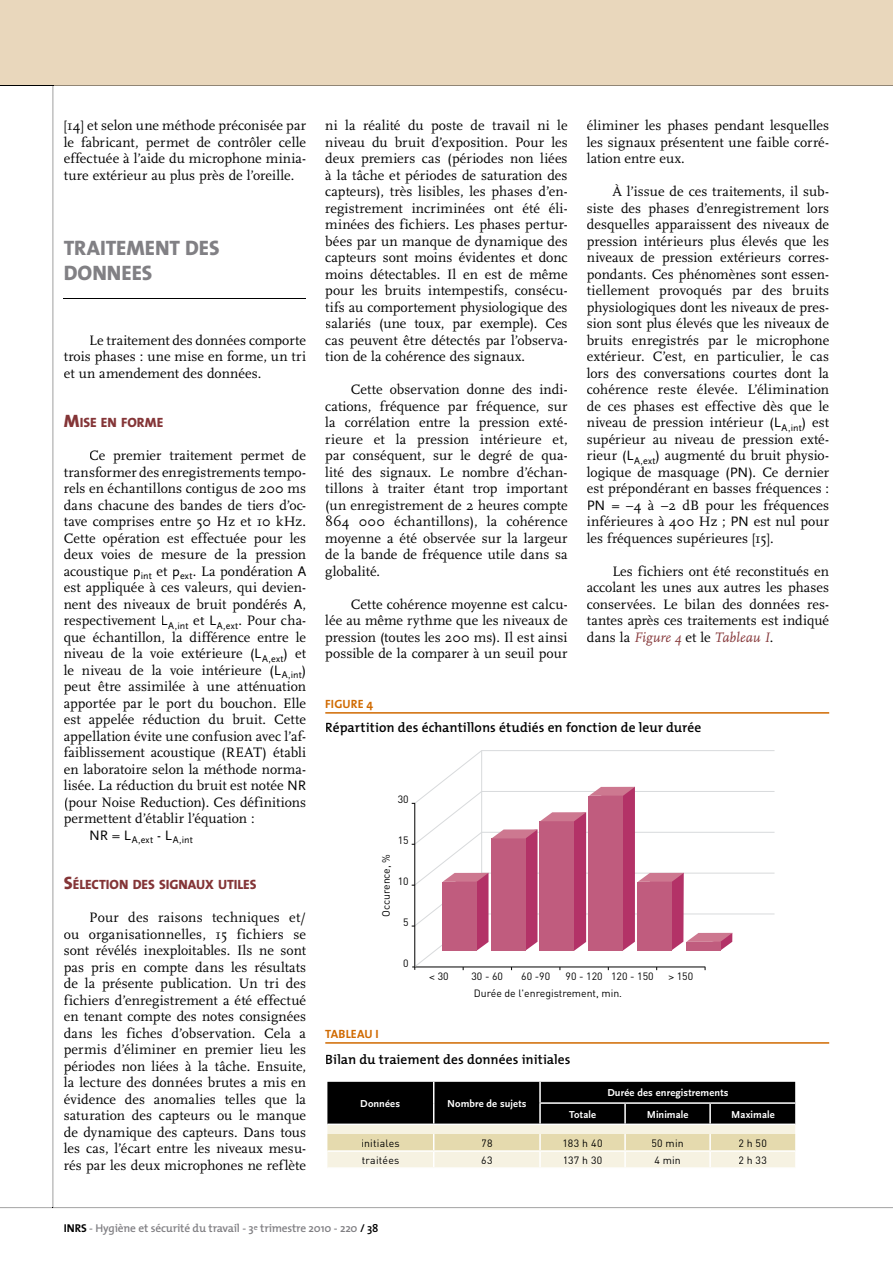
<style>
.page{position:relative;width:893px;height:1263px;background:#fff}
.page>*{position:absolute;margin:0;border:0;box-sizing:border-box;transform-origin:0 0}
.t1{font:800 21px/25.5px "The Mix";color:#818084}
.t2{font:14.25px/16.5px "FF Scala";letter-spacing:.005em;color:#000;text-align:justify}
.t3{font:600 13.5px "The Mix";letter-spacing:.005em;color:#000}
.t4{font:800 13.5px "The Mix";letter-spacing:-.005em;color:#843537}
.t5{font:700 12px "The Mix";letter-spacing:.01em;color:#d06a00}
.t6{font:600 11.4px "The Mix";letter-spacing:-.015em;color:#818084}
.t7{font:10.5px "DIN";color:#000}
.t8{font:700 10.5px "Scala Sans";letter-spacing:.01em;color:#fff}
.t9{font:10.5px "DIN";letter-spacing:.02em;color:#000}
.t10{font:10.5px "DIN";letter-spacing:.025em;color:#000}
.t11{font:10.05px "Scala Sans";letter-spacing:.02em;color:#000}
.s1{font-size:18px}
.s2{font-family:"Scala Sans"}
.s3{font-style:italic;color:#843537}
.s4{font-weight:700;color:#000}
.s5{color:#000}
</style>
<div class="page">
<hr style="left:64px;top:299px;width:242px;height:1px;background:#000">
<hr style="left:325px;top:712px;width:504px;height:2px;background:#d06a00">
<hr style="left:325px;top:1042px;width:504px;height:2px;background:#d06a00">
<svg style="left:327px;top:1082px;width:468px;height:85px;background:#767367"></svg>
<hr style="left:539px;top:1102px;width:86px;height:2px;background:#fff">
<hr style="left:625px;top:1102px;width:85px;height:2px;background:#fff">
<hr style="left:710px;top:1102px;width:85px;height:2px;background:#fff">
<div style="left:362px;top:1139px;width:37px;height:8px;background:#e5daae"></div>
<div style="left:482px;top:1139px;width:10px;height:8px;background:#e5daae"></div>
<div style="left:564px;top:1139px;width:38px;height:8px;background:#e5daae"></div>
<div style="left:652px;top:1139px;width:31px;height:8px;background:#e5daae"></div>
<div style="left:739px;top:1139px;width:27px;height:8px;background:#e5daae"></div>
<div style="left:362px;top:1156px;width:37px;height:8px;background:#f6f2e2"></div>
<div style="left:482px;top:1156px;width:10px;height:8px;background:#f6f2e2"></div>
<div style="left:564px;top:1156px;width:38px;height:8px;background:#f6f2e2"></div>
<div style="left:655px;top:1156px;width:25px;height:8px;background:#f6f2e2"></div>
<div style="left:739px;top:1156px;width:27px;height:8px;background:#f6f2e2"></div>
<div style="left:0;top:0;width:893px;height:85px;background:#e9d7bc"></div>
<hr style="left:53px;top:85px;width:1px;height:1123px;background:#000">
<hr style="left:53px;top:85px;width:840px;height:1px;background:#000">
<hr style="left:0;top:85px;width:53px;height:1px;background:#000">
<svg style="left:0;top:1208px;width:893px;height:1px"></svg>
<svg style="left:412px;top:750px;width:363px;height:221px"></svg>
<p class="t2" style="left:64px;top:118px;width:244px">[14] et selon une méthode préconisée par le fabricant, permet de contrôler celle effectuée à l’aide du microphone minia&shy;ture extérieur au plus près de l’oreille.</p>
<h1 class="t1" style="left:64px;top:234px;width:157px">TRAITEMENT DES<br>DONNEES</h1>
<p class="t2" style="left:64px;top:332px;width:244px;text-indent:26px">Le traitement des données comporte trois phases : une mise en forme, un tri et un amendement des données.</p>
<p class="t4" style="left:64px;top:411px;width:101px"><span class="s1">M</span>ISE EN FORME</p>
<p class="t2" style="left:64px;top:448px;width:244px;text-indent:26px">Ce premier traitement permet de transformer des enregistrements tempo&shy;rels en échantillons contigus de 200 ms dans chacune des bandes de tiers d’oc&shy;tave comprises entre 50 Hz et 10 kHz.<br>Cette opération est effectuée pour les deux voies de mesure de la pression acoustique <span class="s2">p</span><sub>int</sub> et <span class="s2">p</span><sub>ext</sub>. La pondération <span class="s2">A </span>est appliquée à ces valeurs, qui devien&shy;nent des niveaux de bruit pondérés <span class="s2">A</span>, respectivement <span class="s2">L</span><sub>A,int</sub> et <span class="s2">L</span><sub>A,ext</sub>. Pour cha&shy;que échantillon, la différence entre le niveau de la voie extérieure (<span class="s2">L</span><sub>A,ext</sub>) et le niveau de la voie intérieure (<span class="s2">L</span><sub>A,int</sub>) peut être assimilée à une atténuation apportée par le port du bouchon. Elle est appelée réduction du bruit. Cette appellation évite une confusion avec l’af&shy;faiblissement acoustique (REAT) établi en laboratoire selon la méthode norma&shy;lisée. La réduction du bruit est notée <span class="s2">NR </span>(pour Noise Reduction). Ces définitions permettent d’établir l’équation :</p>
<p class="t11" style="left:89px;top:835px;width:105px"><sup>NR</sup> <sup>=</sup> <sup>L</sup>A,ext <sup>-</sup> <sup>L</sup>A,int</p>
<p class="t4" style="left:64px;top:873px;width:194px"><span class="s1">S</span>ÉLECTION DES SIGNAUX UTILES</p>
<p class="t2" style="left:64px;top:910px;width:244px;text-indent:26px">Pour des raisons techniques et/ ou organisationnelles, 15 fichiers se sont révélés inexploitables. Ils ne sont pas pris en compte dans les résultats de la présente publication. Un tri des fichiers d’enregistrement a été effectué en tenant compte des notes consignées dans les fiches d’observation. Cela a permis d’éliminer en premier lieu les périodes non liées à la tâche. Ensuite, la lecture des données brutes a mis en évidence des anomalies telles que la saturation des capteurs ou le manque de dynamique des capteurs. Dans tous les cas, l’écart entre les niveaux mesu&shy;rés par les deux microphones ne reflète</p>
<p class="t2" style="left:325px;top:118px;width:244px">ni la réalité du poste de travail ni le niveau du bruit d’exposition. Pour les deux premiers cas (périodes non liées à la tâche et périodes de saturation des capteurs), très lisibles, les phases d’en&shy;registrement incriminées ont été éli&shy;minées des fichiers. Les phases pertur&shy;bées par un manque de dynamique des capteurs sont moins évidentes et donc moins détectables. Il en est de même pour les bruits intempestifs, consécu&shy;tifs au comportement physiologique des salariés (une toux, par exemple). Ces cas peuvent être détectés par l’observa&shy;tion de la cohérence des signaux.</p>
<p class="t2" style="left:325px;top:382px;width:244px;text-indent:26px">Cette observation donne des indi&shy;cations, fréquence par fréquence, sur la corrélation entre la pression exté&shy;rieure et la pression intérieure et, par conséquent, sur le degré de qua&shy;lité des signaux. Le nombre d’échan&shy;tillons à traiter étant trop important (un enregistrement de 2 heures compte 864 000 échantillons), la cohérence moyenne a été observée sur la largeur de la bande de fréquence utile dans sa globalité.</p>
<p class="t2" style="left:325px;top:596px;width:244px;text-indent:26px">Cette cohérence moyenne est calcu&shy;lée au même rythme que les niveaux de pression (toutes les 200 ms). Il est ainsi possible de la comparer à un seuil pour</p>
<p class="t5" style="left:325px;top:694px;width:49px">FIGURE 4</p>
<p class="t2" style="left:587px;top:118px;width:244px">éliminer les phases pendant lesquelles les signaux présentent une faible corré&shy;lation entre eux.</p>
<p class="t2" style="left:587px;top:184px;width:244px;text-indent:26px">À l’issue de ces traitements, il sub&shy;siste des phases d’enregistrement lors desquelles apparaissent des niveaux de pression intérieurs plus élevés que les niveaux de pression extérieurs corres&shy;pondants. Ces phénomènes sont essen&shy;tiellement provoqués par des bruits physiologiques dont les niveaux de pres&shy;sion sont plus élevés que les niveaux de bruits enregistrés par le microphone extérieur. C’est, en particulier, le cas lors des conversations courtes dont la cohérence reste élevée. L’élimination de ces phases est effective dès que le niveau de pression intérieur (<span class="s2">L</span><sub>A,int</sub>) est supérieur au niveau de pression exté&shy;rieur (<span class="s2">L</span><sub>A,ext</sub>) augmenté du bruit physio&shy;logique de masquage (<span class="s2">PN</span>). Ce dernier est prépondérant en basses fréquences :<br><span class="s2">PN</span> = –4 à –2 dB pour les fréquences inférieures à 400 Hz ; <span class="s2">PN</span> est nul pour les fréquences supérieures [15].</p>
<p class="t2" style="left:587px;top:563px;width:244px;text-indent:26px">Les fichiers ont été reconstitués en accolant les unes aux autres les phases conservées. Le bilan des données res&shy;tantes après ces traitements est indiqué dans la <span class="s3">Figure 4</span> et le <span class="s3">Tableau I</span>.</p>
<p class="t3" style="left:325px;top:717px;width:377px">Répartition des échantillons étudiés en fonction de leur durée</p>
<p class="t7" style="left:398px;top:793px;width:12px">30</p>
<p class="t7" style="left:398px;top:834px;width:12px">15</p>
<p class="t7" style="left:379px;top:917px;width:65px;rotate:-90deg">Occurence, %</p>
<p class="t7" style="left:398px;top:875px;width:12px">10</p>
<p class="t7" style="left:403px;top:916px;width:7px">5</p>
<p class="t5" style="left:325px;top:1024px;width:55px">TABLEAU I</p>
<p class="t7" style="left:403px;top:957px;width:7px">0</p>
<p class="t7" style="left:438px;top:969px;width:12px">30</p>
<p class="t7" style="left:471px;top:970px;width:33px">30 - 60</p>
<p class="t7" style="left:521px;top:970px;width:31px">60 -90</p>
<p class="t7" style="left:565px;top:970px;width:90px">90 - 120 120 - 150</p>
<p class="t7" style="left:677px;top:969px;width:18px">150</p>
<p class="t7" style="left:474px;top:986px;width:150px">Durée de l'enregistrement, min.</p>
<p class="t3" style="left:325px;top:1048px;width:247px">Bilan du traiement des données initiales</p>
<p class="t8" style="left:360px;top:1097px;width:41px">Données</p>
<p class="t8" style="left:447px;top:1097px;width:81px">Nombre de sujets</p>
<p class="t8" style="left:607px;top:1087px;width:123px">Durée des enregistrements</p>
<p class="t8" style="left:569px;top:1108px;width:28px">Totale</p>
<p class="t8" style="left:647px;top:1108px;width:43px">Minimale</p>
<p class="t8" style="left:731px;top:1108px;width:45px">Maximale</p>
<p class="t9" style="left:361px;top:1136px;width:40px">initiales</p>
<p class="t7" style="left:481px;top:1136px;width:13px">78</p>
<p class="t7" style="left:563px;top:1136px;width:41px">183 h 40</p>
<p class="t7" style="left:651px;top:1136px;width:34px">50 min</p>
<p class="t7" style="left:738px;top:1136px;width:30px">2 h 50</p>
<p class="t10" style="left:362px;top:1153px;width:39px">traitées</p>
<p class="t7" style="left:481px;top:1153px;width:13px">63</p>
<p class="t7" style="left:563px;top:1153px;width:41px">137 h 30</p>
<p class="t7" style="left:654px;top:1153px;width:28px">4 min</p>
<p class="t7" style="left:738px;top:1153px;width:30px">2 h 33</p>
<p class="t6" style="left:64px;top:1219px;width:316px"><span class="s4">INRS</span> - Hygiène et sécurité du travail - 3<sup>e</sup> trimestre 2010 - 220 <span class="s5">/ 38</span></p>
</div>
